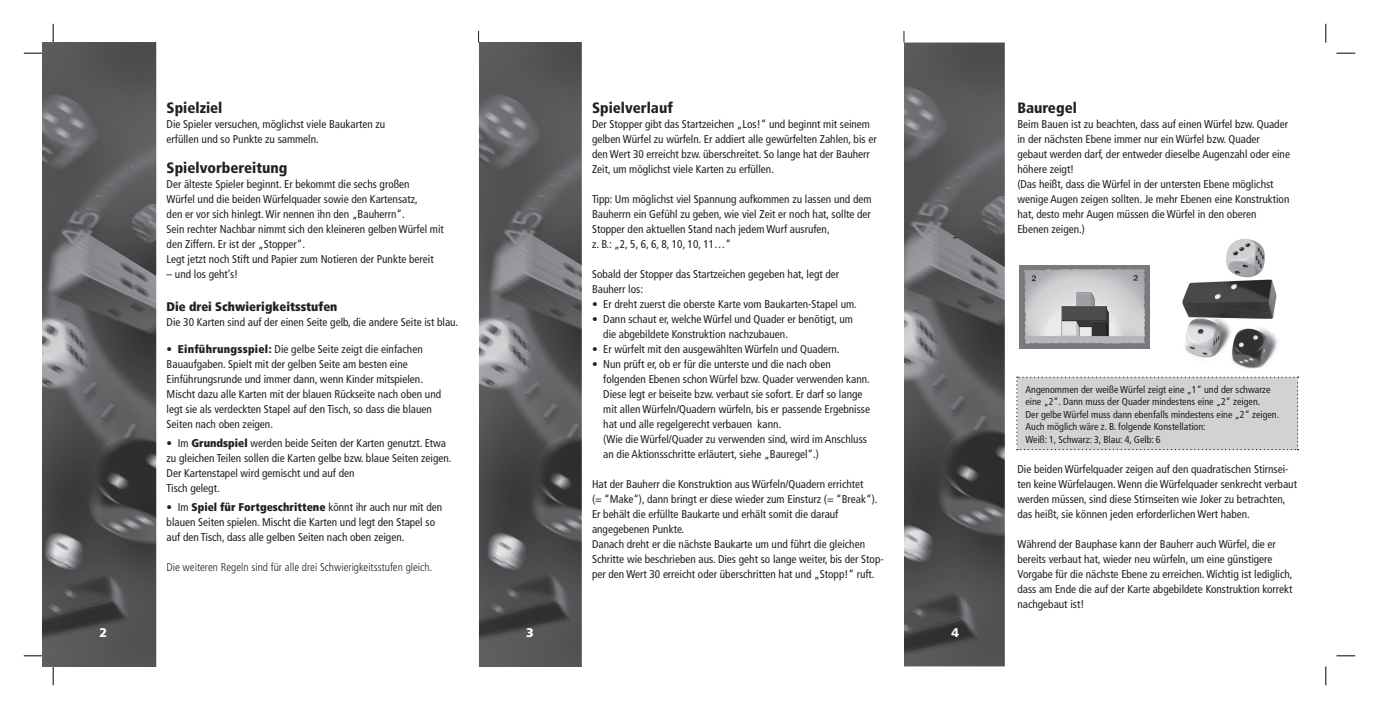
<style>
.page{position:relative;width:1379px;height:709px;background:#fff}
.page>*{position:absolute;margin:0;border:0;box-sizing:border-box;transform-origin:0 0}
.t1{font:900 condensed 15px "Frutiger";color:#231f20}
.t2{font:900 condensed 12.5px "Frutiger";color:#231f20}
.t3{font:900 12.5px "Frutiger";color:#fff}
.t4{font:condensed 11.25px/15px "Frutiger";color:#231f20}
.t5{font:300 condensed 11.25px "Frutiger";color:#231f20}
.t6{font:condensed 10px/12.5px "Frutiger";color:#231f20}
.s1{font-weight:900}
</style>
<div class="page">
<img style="left:43px;top:43px;width:1257px;height:623px">
<div style="left:1016px;top:376px;width:282px;height:74px;background:#d1d2d4"></div>
<img style="left:1019px;top:265px;width:130px;height:84px">
<img style="left:1164px;top:228px;width:134px;height:140px">
<svg style="left:24px;top:52px;width:19px;height:2px"></svg>
<svg style="left:1336px;top:52px;width:19px;height:2px"></svg>
<svg style="left:24px;top:655px;width:19px;height:1px"></svg>
<svg style="left:1336px;top:655px;width:19px;height:1px"></svg>
<svg style="left:52px;top:24px;width:2px;height:19px"></svg>
<svg style="left:52px;top:666px;width:2px;height:19px"></svg>
<svg style="left:1325px;top:24px;width:1px;height:19px"></svg>
<svg style="left:1325px;top:666px;width:1px;height:19px"></svg>
<h1 class="t1" style="left:167px;top:102px;width:57px">Spielziel</h1>
<p class="t4" style="left:167px;top:118px;width:220px">Die Spieler versuchen, möglichst viele Baukarten zu erfüllen und so Punkte zu sammeln.</p>
<h1 class="t1" style="left:167px;top:162px;width:122px">Spielvorbereitung</h1>
<p class="t4" style="left:167px;top:178px;width:279px">Der älteste Spieler beginnt. Er bekommt die sechs großen<br>Würfel und die beiden Würfelquader sowie den Kartensatz,<br>den er vor sich hinlegt. Wir nennen ihn den „Bauherrn“.<br>Sein rechter Nachbar nimmt sich den kleineren gelben Würfel mit den Ziffern. Er ist der „Stopper“.<br>Legt jetzt noch Stift und Papier zum Notieren der Punkte bereit</p>
<p class="t4" style="left:167px;top:268px;width:73px">– und los geht’s!</p>
<p class="t2" style="left:167px;top:301px;width:172px">Die drei Schwierigkeitsstufen</p>
<p class="t4" style="left:167px;top:315px;width:293px">Die 30 Karten sind auf der einen Seite gelb, die andere Seite ist blau.</p>
<p class="t4" style="left:167px;top:343px;width:276px">• <span class="s1">Einführungsspiel:</span> Die gelbe Seite zeigt die einfachen Bauaufgaben. Spielt mit der gelben Seite am besten eine Einführungsrunde und immer dann, wenn Kinder mitspielen.<br>Mischt dazu alle Karten mit der blauen Rückseite nach oben und legt sie als verdeckten Stapel auf den Tisch, so dass die blauen Seiten nach oben zeigen.</p>
<p class="t4" style="left:167px;top:436px;width:286px">• Im <span class="s1">Grundspiel</span> werden beide Seiten der Karten genutzt. Etwa zu gleichen Teilen sollen die Karten gelbe bzw. blaue Seiten zeigen.<br>Der Kartenstapel wird gemischt und auf den<br>Tisch gelegt.</p>
<p class="t4" style="left:167px;top:500px;width:277px">• Im <span class="s1">Spiel für Fortgeschrittene</span> könnt ihr auch nur mit den blauen Seiten spielen. Mischt die Karten und legt den Stapel so auf den Tisch, dass alle gelben Seiten nach oben zeigen.</p>
<p class="t5" style="left:167px;top:562px;width:267px">Die weiteren Regeln sind für alle drei Schwierigkeitsstufen gleich.</p>
<h1 class="t1" style="left:592px;top:102px;width:82px">Spielverlauf</h1>
<p class="t4" style="left:592px;top:118px;width:286px">Der Stopper gibt das Startzeichen „Los!“ und beginnt mit seinem gelben Würfel zu würfeln. Er addiert alle gewürfelten Zahlen, bis er den Wert 30 erreicht bzw. überschreitet. So lange hat der Bauherr Zeit, um möglichst viele Karten zu erfüllen.</p>
<p class="t4" style="left:592px;top:193px;width:281px">Tipp: Um möglichst viel Spannung aufkommen zu lassen und dem Bauherrn ein Gefühl zu geben, wie viel Zeit er noch hat, sollte der Stopper den aktuellen Stand nach jedem Wurf ausrufen,<br>z. B.: „2, 5, 6, 6, 8, 10, 10, 11…“</p>
<p class="t4" style="left:592px;top:268px;width:249px">Sobald der Stopper das Startzeichen gegeben hat, legt der<br>Bauherr los:</p>
<p class="t4" style="left:592px;top:298px;width:266px">• Er dreht zuerst die oberste Karte vom Baukarten-Stapel um.</p>
<p class="t4" style="left:603px;top:313px;width:251px;text-indent:-11px">• Dann schaut er, welche Würfel und Quader er benötigt, um die abgebildete Konstruktion nachzubauen.</p>
<p class="t4" style="left:592px;top:343px;width:249px">• Er würfelt mit den ausgewählten Würfeln und Quadern.</p>
<p class="t4" style="left:603px;top:358px;width:268px;text-indent:-11px">• Nun prüft er, ob er für die unterste und die nach oben folgenden Ebenen schon Würfel bzw. Quader verwenden kann.<br>Diese legt er beiseite bzw. verbaut sie sofort. Er darf so lange mit allen Würfeln/Quadern würfeln, bis er passende Ergebnisse hat und alle regelgerecht verbauen kann.<br>(Wie die Würfel/Quader zu verwenden sind, wird im Anschluss an die Aktionsschritte erläutert, siehe „Bauregel“.)</p>
<p class="t4" style="left:592px;top:478px;width:293px">Hat der Bauherr die Konstruktion aus Würfeln/Quadern errichtet<br>(= “Make“), dann bringt er diese wieder zum Einsturz (= “Break“).<br>Er behält die erfüllte Baukarte und erhält somit die darauf angegebenen Punkte.<br>Danach dreht er die nächste Baukarte um und führt die gleichen Schritte wie beschrieben aus. Dies geht so lange weiter, bis der Stop&shy;per den Wert 30 erreicht oder überschritten hat und „Stopp!“ ruft.</p>
<p class="t3" style="left:99px;top:628px;width:9px">2</p>
<p class="t3" style="left:526px;top:627px;width:9px">3</p>
<p class="t3" style="left:951px;top:628px;width:9px">4</p>
<h1 class="t1" style="left:1017px;top:102px;width:61px">Bauregel</h1>
<p class="t4" style="left:1017px;top:118px;width:274px">Beim Bauen ist zu beachten, dass auf einen Würfel bzw. Quader in der nächsten Ebene immer nur ein Würfel bzw. Quader gebaut werden darf, der entweder dieselbe Augenzahl oder eine höhere zeigt!<br>(Das heißt, dass die Würfel in der untersten Ebene möglichst wenige Augen zeigen sollten. Je mehr Ebenen eine Konstruktion hat, desto mehr Augen müssen die Würfel in den oberen Ebenen zeigen.)</p>
<p class="t6" style="left:1025px;top:384px;width:255px">Angenommen der weiße Würfel zeigt eine „1“ und der schwarze eine „2“. Dann muss der Quader mindestens eine „2“ zeigen.<br>Der gelbe Würfel muss dann ebenfalls mindestens eine „2“ zeigen.<br>Auch möglich wäre z. B. folgende Konstellation:<br>Weiß: 1, Schwarz: 3, Blau: 4, Gelb: 6</p>
<p class="t4" style="left:1017px;top:463px;width:281px">Die beiden Würfelquader zeigen auf den quadratischen Stirnsei&shy;ten keine Würfelaugen. Wenn die Würfelquader senkrecht verbaut werden müssen, sind diese Stirnseiten wie Joker zu betrachten, das heißt, sie können jeden erforderlichen Wert haben.</p>
<p class="t4" style="left:1017px;top:538px;width:277px">Während der Bauphase kann der Bauherr auch Würfel, die er bereits verbaut hat, wieder neu würfeln, um eine günstigere Vorgabe für die nächste Ebene zu erreichen. Wichtig ist lediglich, dass am Ende die auf der Karte abgebildete Konstruktion korrekt nachgebaut ist!</p>
</div>
